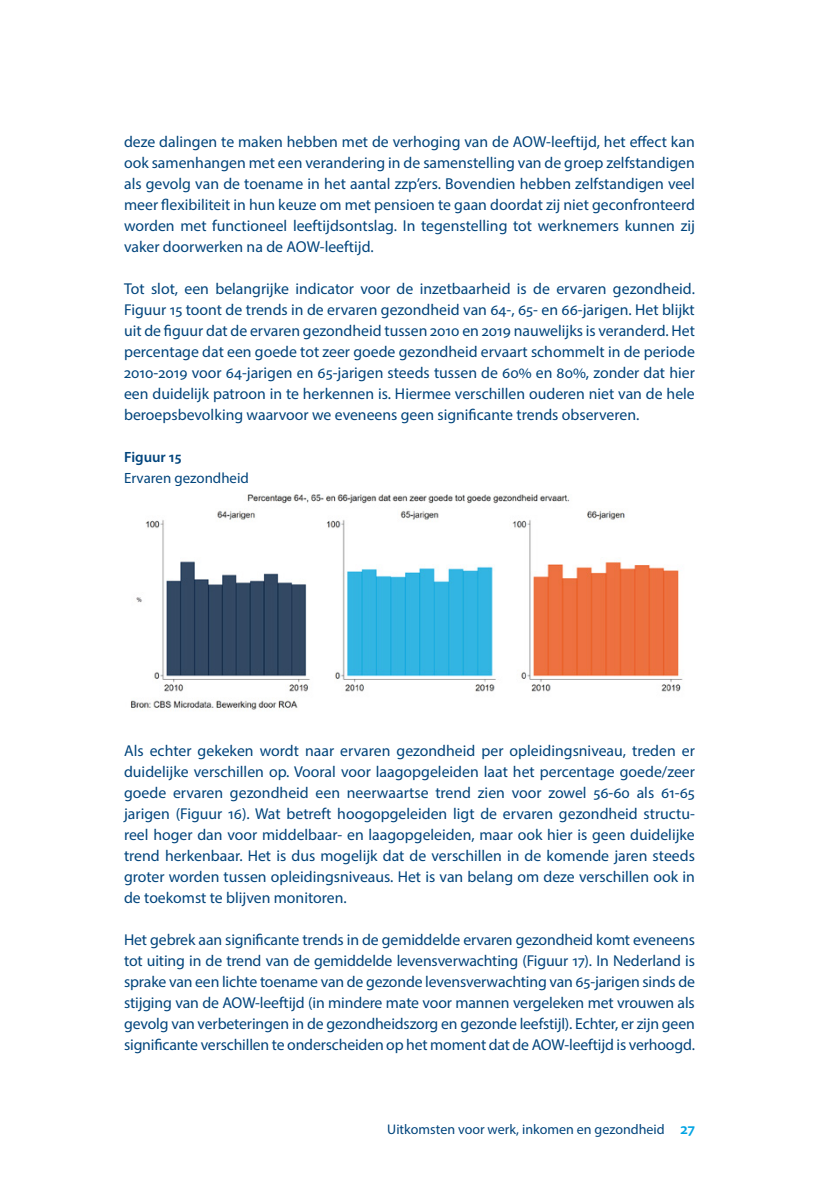
<style>
.page{position:relative;width:819px;height:1191px;background:#fff}
.page>*{position:absolute;margin:0;border:0;box-sizing:border-box;transform-origin:0 0}
.t1{font:15.75px/21px "Myriad Pro";color:#00447c;text-align:justify}
.t2{font:14.88px "Myriad Pro";color:#00447c}
.t3{font:600 14.88px "Myriad Pro";color:#00447c}
.t4{font:14px "Myriad Pro";color:#00447c}
.s1{font-weight:600;font-size:15.75px;color:#00a4e3}
</style>
<div class="page">
<img style="left:131px;top:494px;width:552px;height:216px">
<p class="t1" style="left:124px;top:131px;width:572px">deze dalingen te maken hebben met de verhoging van de AOW-leeftijd, het effect kan ook samenhangen met een verandering in de samenstelling van de groep zelfstandigen als gevolg van de toename in het aantal zzp’ers. Bovendien hebben zelfstandigen veel meer flexibiliteit in hun keuze om met pensioen te gaan doordat zij niet geconfronteerd worden met functioneel leeftijdsontslag. In tegenstelling tot werknemers kunnen zij vaker doorwerken na de AOW-leeftijd.</p>
<p class="t1" style="left:124px;top:278px;width:572px">Tot slot, een belangrijke indicator voor de inzetbaarheid is de ervaren gezondheid.<br>Figuur 15 toont de trends in de ervaren gezondheid van 64-, 65- en 66-jarigen. Het blijkt uit de figuur dat de ervaren gezondheid tussen 2010 en 2019 nauwelijks is veranderd. Het percentage dat een goede tot zeer goede gezondheid ervaart schommelt in de periode 2010-2019 voor 64-jarigen en 65-jarigen steeds tussen de 60% en 80%, zonder dat hier een duidelijk patroon in te herkennen is. Hiermee verschillen ouderen niet van de hele beroepsbevolking waarvoor we eveneens geen significante trends observeren.</p>
<p class="t3" style="left:124px;top:448px;width:59px">Figuur 15</p>
<p class="t2" style="left:124px;top:469px;width:126px">Ervaren gezondheid</p>
<p class="t1" style="left:124px;top:740px;width:572px">Als echter gekeken wordt naar ervaren gezondheid per opleidingsniveau, treden er duidelijke verschillen op. Vooral voor laagopgeleiden laat het percentage goede/zeer goede ervaren gezondheid een neerwaartse trend zien voor zowel 56-60 als 61-65 jarigen (Figuur 16). Wat betreft hoogopgeleiden ligt de ervaren gezondheid structu&shy;reel hoger dan voor middelbaar- en laagopgeleiden, maar ook hier is geen duidelijke trend herkenbaar. Het is dus mogelijk dat de verschillen in de komende jaren steeds groter worden tussen opleidingsniveaus. Het is van belang om deze verschillen ook in de toekomst te blijven monitoren.</p>
<p class="t1" style="left:124px;top:929px;width:572px">Het gebrek aan significante trends in de gemiddelde ervaren gezondheid komt eveneens tot uiting in de trend van de gemiddelde levensverwachting (Figuur 17). In Nederland is sprake van een lichte toename van de gezonde levensverwachting van 65-jarigen sinds de stijging van de AOW-leeftijd (in mindere mate voor mannen vergeleken met vrouwen als gevolg van verbeteringen in de gezondheidszorg en gezonde leefstijl). Echter, er zijn geen significante verschillen te onderscheiden op het moment dat de AOW-leeftijd is verhoogd.</p>
<p class="t4" style="left:387px;top:1121px;width:309px">Uitkomsten voor werk, inkomen en gezondheid <span class="s1">27</span></p>
</div>
